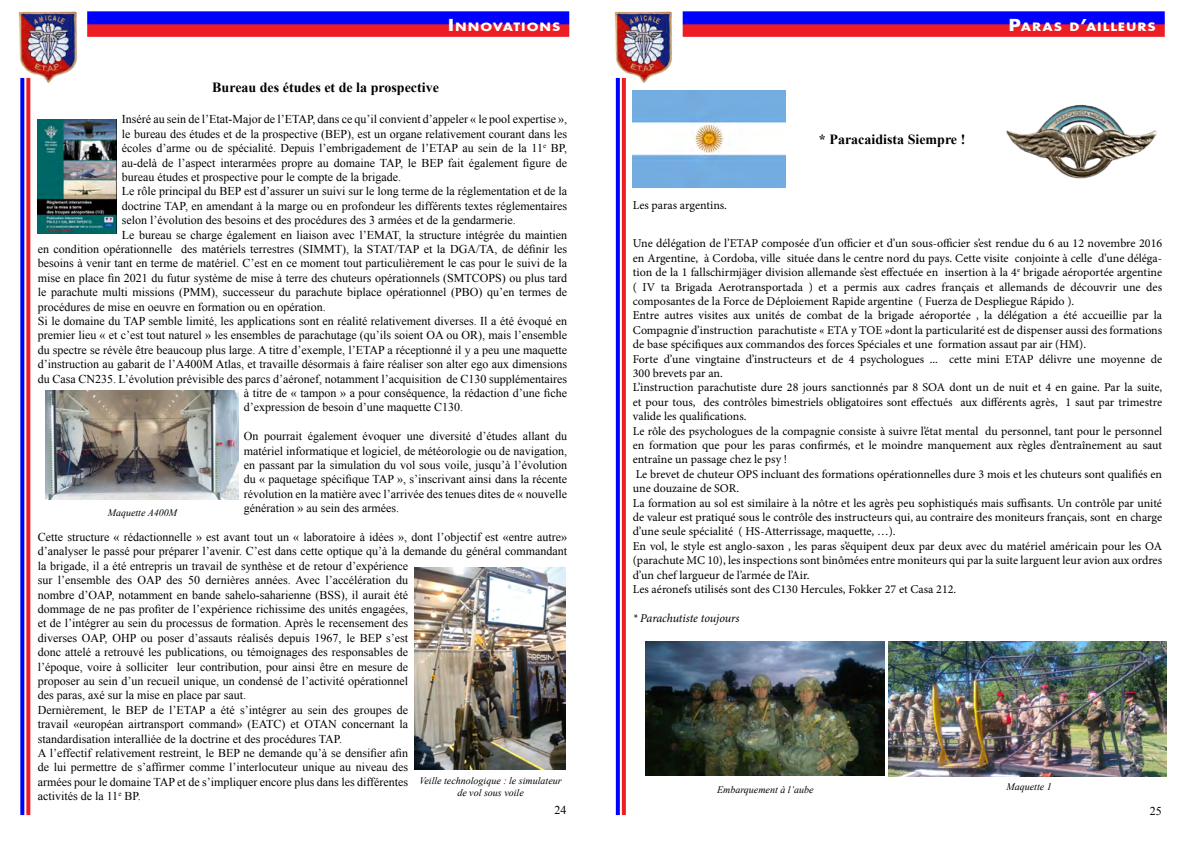
<style>
.page{position:relative;width:1191px;height:842px;background:#fff}
.page>*{position:absolute;margin:0;border:0;box-sizing:border-box;transform-origin:0 0}
.t1{font:700 14px "Times New Roman";color:#000}
.t2{font:700 12.6px "Futura Ext";letter-spacing:.07em;color:#fff}
.t3{font:12px/14.4px "Times New Roman";color:#000;text-align:justify}
.t4{font:12px/14.4px "Minion Pro";color:#000}
.t5{font:italic 12px "Minion Pro";letter-spacing:-.01em;color:#000}
.t6{font:italic 10px/12px "Times New Roman";color:#000;text-align:center}
.s1{font-size:18px}
</style>
<div class="page">
<img style="left:19px;top:11px;width:58px;height:72px">
<img style="left:614px;top:11px;width:58px;height:72px">
<div style="left:87px;top:24px;width:482px;height:13px;background:#ed1d24"></div>
<div style="left:87px;top:11px;width:482px;height:13px;background:#00f"></div>
<div style="left:682px;top:24px;width:482px;height:13px;background:#ed1d24"></div>
<div style="left:682px;top:11px;width:482px;height:13px;background:#00f"></div>
<svg style="left:26px;top:78px;width:4px;height:737px;background:#ee3037"></svg>
<svg style="left:20px;top:78px;width:4px;height:737px;background:#1616ff"></svg>
<svg style="left:622px;top:78px;width:4px;height:737px;background:#ed242b"></svg>
<svg style="left:616px;top:78px;width:4px;height:737px;background:#0909ff"></svg>
<img style="left:38px;top:120px;width:78px;height:113px">
<img style="left:45px;top:391px;width:193px;height:108px">
<img style="left:414px;top:568px;width:151px;height:202px">
<img style="left:1006px;top:104px;width:151px;height:75px">
<img style="left:633px;top:91px;width:153px;height:96px">
<img style="left:646px;top:641px;width:238px;height:134px">
<img style="left:889px;top:641px;width:277px;height:136px">
<p class="t2" style="left:448px;top:20px;width:113px"><span class="s1">I</span> NNOVATIONS</p>
<p class="t1" style="left:212px;top:78px;width:228px">Bureau des études et de la prospective</p>
<p class="t3" style="left:122px;top:112px;width:447px">Inséré au sein de l’Etat-Major de l’ETAP, dans ce qu’il convient d’appeler « le pool expertise »,</p>
<p class="t3" style="left:122px;top:126px;width:447px">le bureau des études et de la prospective (BEP), est un organe relativement courant dans les</p>
<p class="t3" style="left:122px;top:141px;width:447px">écoles d’arme ou de spécialité. Depuis l’embrigadement de l’ETAP au sein de la 11<sup>e</sup> BP,</p>
<p class="t3" style="left:122px;top:155px;width:447px">au-delà de l’aspect interarmées propre au domaine TAP, le BEP fait également figure de</p>
<p class="t3" style="left:122px;top:170px;width:281px">bureau études et prospective pour le compte de la brigade.</p>
<p class="t3" style="left:122px;top:184px;width:447px">Le rôle principal du BEP est d’assurer un suivi sur le long terme de la réglementation et de la</p>
<p class="t3" style="left:122px;top:198px;width:447px">doctrine TAP, en amendant à la marge ou en profondeur les différents textes réglementaires</p>
<p class="t3" style="left:122px;top:213px;width:395px">selon l’évolution des besoins et des procédures des 3 armées et de la gendarmerie.</p>
<p class="t3" style="left:122px;top:227px;width:447px">Le bureau se charge également en liaison avec l’EMAT, la structure intégrée du maintien</p>
<p class="t3" style="left:38px;top:242px;width:531px">en condition opérationnelle des matériels terrestres (SIMMT), la STAT/TAP et la DGA/TA, de définir les</p>
<p class="t3" style="left:38px;top:256px;width:531px">besoins à venir tant en terme de matériel. C’est en ce moment tout particulièrement le cas pour le suivi de la</p>
<p class="t3" style="left:38px;top:270px;width:531px">mise en place fin 2021 du futur système de mise à terre des chuteurs opérationnels (SMTCOPS) ou plus tard</p>
<p class="t3" style="left:38px;top:285px;width:531px">le parachute multi missions (PMM), successeur du parachute biplace opérationnel (PBO) qu’en termes de</p>
<p class="t3" style="left:38px;top:299px;width:289px">procédures de mise en oeuvre en formation ou en opération.</p>
<p class="t3" style="left:38px;top:314px;width:531px">Si le domaine du TAP semble limité, les applications sont en réalité relativement diverses. Il a été évoqué en</p>
<p class="t3" style="left:38px;top:328px;width:531px">premier lieu « et c’est tout naturel » les ensembles de parachutage (qu’ils soient OA ou OR), mais l’ensemble</p>
<p class="t3" style="left:38px;top:342px;width:531px">du spectre se révèle être beaucoup plus large. A titre d’exemple, l’ETAP a réceptionné il y a peu une maquette</p>
<p class="t3" style="left:38px;top:357px;width:531px">d’instruction au gabarit de l’A400M Atlas, et travaille désormais à faire réaliser son alter ego aux dimensions</p>
<p class="t3" style="left:38px;top:371px;width:531px">du Casa CN235. L’évolution prévisible des parcs d’aéronef, notamment l’acquisition de C130 supplémentaires</p>
<p class="t3" style="left:244px;top:386px;width:325px">à titre de « tampon » a pour conséquence, la rédaction d’une fiche</p>
<p class="t3" style="left:244px;top:400px;width:221px">d’expression de besoin d’une maquette C130.</p>
<p class="t3" style="left:244px;top:429px;width:325px">On pourrait également évoquer une diversité d’études allant du matériel informatique et logiciel, de météorologie ou de navigation, en passant par la simulation du vol sous voile, jusqu’à l’évolution du « paquetage spécifique TAP », s’inscrivant ainsi dans la récente révolution en la matière avec l’arrivée des tenues dites de « nouvelle génération » au sein des armées.</p>
<p class="t3" style="left:38px;top:530px;width:531px;text-align:left">Cette structure « rédactionnelle » est avant tout un « laboratoire à idées », dont l’objectif est «entre autre» d’analyser le passé pour préparer l’avenir. C’est dans cette optique qu’à la demande du général commandant la brigade, il a été entrepris un travail de synthèse et de retour d’expérience<br>sur l’ensemble des OAP des 50 dernières années. Avec l’accélération du<br>nombre d’OAP, notamment en bande sahelo-saharienne (BSS), il aurait été<br>dommage de ne pas profiter de l’expérience richissime des unités engagées,<br>et de l’intégrer au sein du processus de formation. Après le recensement des<br>diverses OAP, OHP ou poser d’assauts réalisés depuis 1967, le BEP s’est<br>donc attelé a retrouvé les publications, ou témoignages des responsables de<br>l’époque, voire à solliciter leur contribution, pour ainsi être en mesure de<br>proposer au sein d’un recueil unique, un condensé de l’activité opérationnel<br>des paras, axé sur la mise en place par saut.<br>Dernièrement, le BEP de l’ETAP a été s’intégrer au sein des groupes de<br>travail «européan airtransport command» (EATC) et OTAN concernant la<br>standardisation interalliée de la doctrine et des procédures TAP.<br>A l’effectif relativement restreint, le BEP ne demande qu’à se densifier afin<br>de lui permettre de s’affirmer comme l’interlocuteur unique au niveau des<br>armées pour le domaine TAP et de s’impliquer encore plus dans les différentes<br>activités de la 11<sup>e</sup> BP.</p>
<p class="t6" style="left:108px;top:507px;width:71px">Maquette A400M</p>
<p class="t6" style="left:419px;top:775px;width:144px">Veille technologique : le simulateur de vol sous voile</p>
<p class="t3" style="left:554px;top:802px;width:13px">24</p>
<p class="t1" style="left:819px;top:130px;width:148px">* Paracaidista Siempre !</p>
<p class="t2" style="left:1008px;top:19px;width:148px"><span class="s1">P</span>ARAS D<span class="s1">’</span>AILLEURS</p>
<p class="t4" style="left:633px;top:198px;width:96px">Les paras argentins.</p>
<p class="t4" style="left:633px;top:236px;width:531px">Une délégation de l’ETAP composée d’un officier et d’un sous-officier s’est rendue du 6 au 12 novembre 2016 en Argentine, à Cordoba, ville située dans le centre nord du pays. Cette visite conjointe à celle d’une déléga&shy;tion de la 1 fallschirmjäger division allemande s’est effectuée en insertion à la 4<sup>e</sup> brigade aéroportée argentine ( IV ta Brigada Aerotransportada ) et a permis aux cadres français et allemands de découvrir une des composantes de la Force de Déploiement Rapide argentine ( Fuerza de Despliegue Rápido ).<br>Entre autres visites aux unités de combat de la brigade aéroportée , la délégation a été accueillie par la Compagnie d’instruction parachutiste « ETA y TOE »dont la particularité est de dispenser aussi des formations de base spécifiques aux commandos des forces Spéciales et une formation assaut par air (HM).<br>Forte d’une vingtaine d’instructeurs et de 4 psychologues ... cette mini ETAP délivre une moyenne de 300 brevets par an.<br>L’instruction parachutiste dure 28 jours sanctionnés par 8 SOA dont un de nuit et 4 en gaine. Par la suite, et pour tous, des contrôles bimestriels obligatoires sont effectués aux différents agrès, 1 saut par trimestre valide les qualifications.<br>Le rôle des psychologues de la compagnie consiste à suivre l’état mental du personnel, tant pour le personnel en formation que pour les paras confirmés, et le moindre manquement aux règles d’entraînement au saut entraîne un passage chez le psy !<br>Le brevet de chuteur OPS incluant des formations opérationnelles dure 3 mois et les chuteurs sont qualifiés en une douzaine de SOR.<br>La formation au sol est similaire à la nôtre et les agrès peu sophistiqués mais suffisants. Un contrôle par unité de valeur est pratiqué sous le contrôle des instructeurs qui, au contraire des moniteurs français, sont en charge d’une seule spécialité ( HS-Atterrissage, maquette, …).<br>En vol, le style est anglo-saxon , les paras s’équipent deux par deux avec du matériel américain pour les OA (parachute MC 10), les inspections sont binômées entre moniteurs qui par la suite larguent leur avion aux ordres d’un chef largueur de l’armée de l’Air.<br>Les aéronefs utilisés sont des C130 Hercules, Fokker 27 et Casa 212.</p>
<p class="t5" style="left:633px;top:610px;width:108px">* Parachutiste toujours</p>
<p class="t6" style="left:717px;top:783px;width:98px">Embarquement à l’aube</p>
<p class="t6" style="left:1006px;top:780px;width:47px">Maquette 1</p>
<p class="t3" style="left:1149px;top:803px;width:13px">25</p>
</div>
